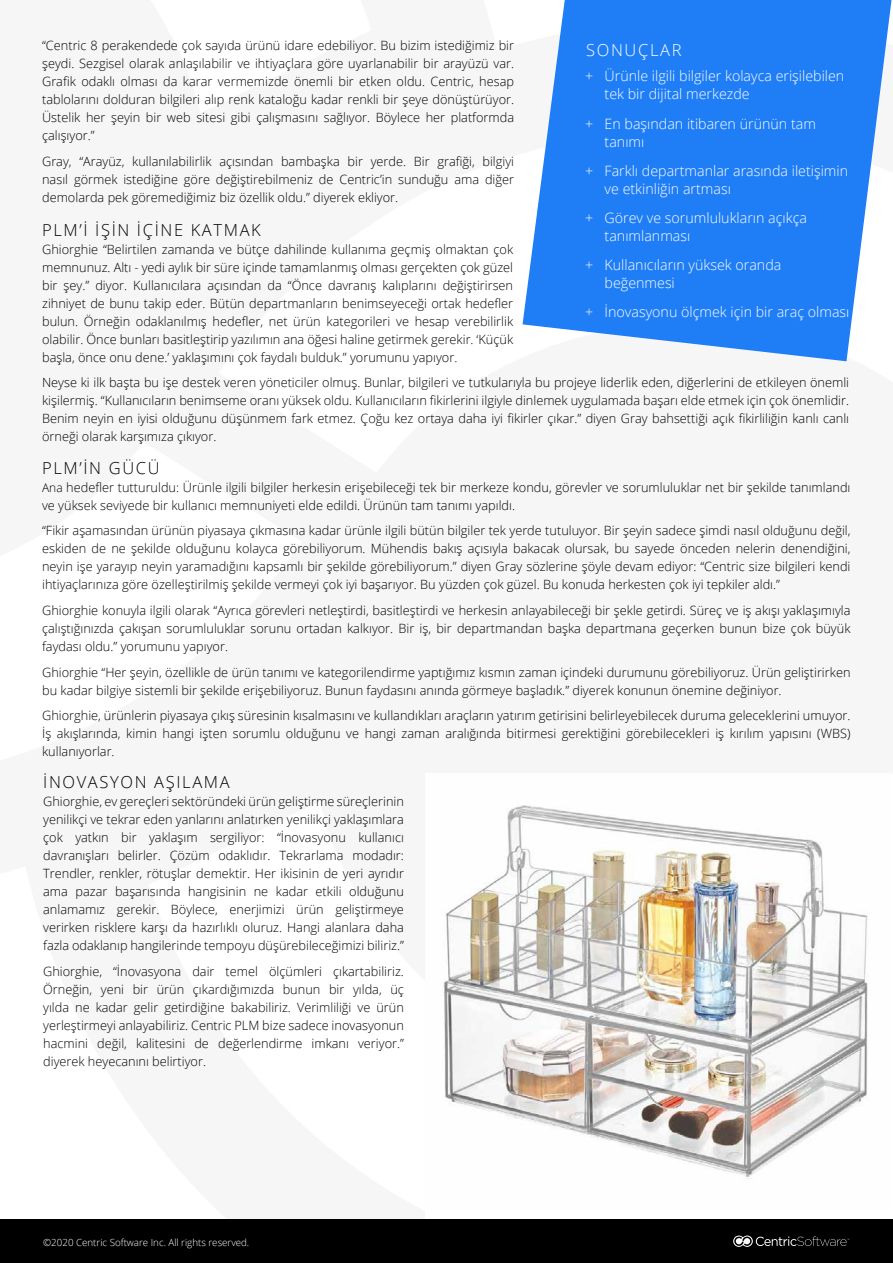
<style>
.page{position:relative;width:893px;height:1263px;background:#fff}
.page>*{position:absolute;margin:0;border:0;box-sizing:border-box;transform-origin:0 0}
.t1{font:300 16.5px "Open Sans";letter-spacing:.1em;color:#000}
.t2{font:300 16.5px "Open Sans";letter-spacing:.1em;color:#fff}
.t3{font:300 14.25px/18px "Open Sans";color:#fff}
.t4{font:300 12.75px/18px "Open Sans";color:#000;text-align:justify}
.t5{font:300 9.75px "Open Sans";color:#fff}
.s1{font-size:12px}
</style>
<div class="page">
<svg style="left:522px;top:0;width:369px;height:361px;fill:#1f7ef6"></svg>
<img style="left:443px;top:805px;width:425px;height:374px">
<div style="left:0;top:1219px;width:893px;height:44px;background:#000"></div>
<svg style="left:733px;top:1235px;width:116px;height:12px"></svg>
<p class="t4" style="left:42px;top:36px;width:473px">“Centric 8 perakendede çok sayıda ürünü idare edebiliyor. Bu bizim istediğimiz bir şeydi. Sezgisel olarak anlaşılabilir ve ihtiyaçlara göre uyarlanabilir bir arayüzü var.<br>Grafik odaklı olması da karar vermemizde önemli bir etken oldu. Centric, hesap tablolarını dolduran bilgileri alıp renk kataloğu kadar renkli bir şeye dönüştürüyor.<br>Üstelik her şeyin bir web sitesi gibi çalışmasını sağlıyor. Böylece her platformda çalışıyor.”</p>
<p class="t4" style="left:42px;top:152px;width:473px">Gray, “Arayüz, kullanılabilirlik açısından bambaşka bir yerde. Bir grafiği, bilgiyi nasıl görmek istediğine göre değiştirebilmeniz de Centric’in sunduğu ama diğer demolarda pek göremediğimiz biz özellik oldu.” diyerek ekliyor.</p>
<p class="t1" style="left:42px;top:218px;width:220px">PLM’İ İŞİN İÇİNE KATMAK</p>
<p class="t4" style="left:42px;top:240px;width:473px">Ghiorghie “Belirtilen zamanda ve bütçe dahilinde kullanıma geçmiş olmaktan çok memnunuz. Altı - yedi aylık bir süre içinde tamamlanmış olması gerçekten çok güzel bir şey.” diyor. Kullanıcılara açısından da “Önce davranış kalıplarını değiştirirsen zihniyet de bunu takip eder. Bütün departmanların benimseyeceği ortak hedefler bulun. Örneğin odaklanılmış hedefler, net ürün kategorileri ve hesap verebilirlik olabilir. Önce bunları basitleştirip yazılımın ana öğesi haline getirmek gerekir. ‘Küçük başla, önce onu dene.’ yaklaşımını çok faydalı bulduk.” yorumunu yapıyor.</p>
<p class="t4" style="left:42px;top:373px;width:809px">Neyse ki ilk başta bu işe destek veren yöneticiler olmuş. Bunlar, bilgileri ve tutkularıyla bu projeye liderlik eden, diğerlerini de etkileyen önemli kişilermiş. “Kullanıcıların benimseme oranı yüksek oldu. Kullanıcıların fikirlerini ilgiyle dinlemek uygulamada başarı elde etmek için çok önemlidir.<br>Benim neyin en iyisi olduğunu düşünmem fark etmez. Çoğu kez ortaya daha iyi fikirler çıkar.” diyen Gray bahsettiği açık fikirliliğin kanlı canlı örneği olarak karşımıza çıkıyor.</p>
<p class="t2" style="left:586px;top:39px;width:97px">SONUÇLAR</p>
<p class="t3" style="left:605px;top:67px;width:241px;text-indent:-20px">+ Ürünle ilgili bilgiler kolayca erişilebilen tek bir dijital merkezde</p>
<p class="t3" style="left:605px;top:114px;width:213px;text-indent:-20px">+ En başından itibaren ürünün tam tanımı</p>
<p class="t3" style="left:605px;top:161px;width:245px;text-indent:-20px">+ Farklı departmanlar arasında iletişimin ve etkinliğin artması</p>
<p class="t3" style="left:605px;top:208px;width:204px;text-indent:-20px">+ Görev ve sorumlulukların açıkça tanımlanması</p>
<p class="t3" style="left:605px;top:256px;width:178px;text-indent:-20px">+ Kullanıcıların yüksek oranda beğenmesi</p>
<p class="t3" style="left:585px;top:303px;width:266px">+ İnovasyonu ölçmek için bir araç olması</p>
<p class="t1" style="left:42px;top:456px;width:119px">PLM’İN GÜCÜ</p>
<p class="t4" style="left:42px;top:478px;width:810px"><span class="s1">Ana</span> hedefler tutturuldu: Ürünle ilgili bilgiler herkesin erişebileceği tek bir merkeze kondu, görevler ve sorumluluklar net bir şekilde tanımlandı ve yüksek seviyede bir kullanıcı memnuniyeti elde edildi. Ürünün tam tanımı yapıldı.</p>
<p class="t4" style="left:42px;top:521px;width:810px">“Fikir aşamasından ürünün piyasaya çıkmasına kadar ürünle ilgili bütün bilgiler tek yerde tutuluyor. Bir şeyin sadece şimdi nasıl olduğunu değil, eskiden de ne şekilde olduğunu kolayca görebiliyorum. Mühendis bakış açısıyla bakacak olursak, bu sayede önceden nelerin denendiğini, neyin işe yarayıp neyin yaramadığını kapsamlı bir şekilde görebiliyorum.” diyen Gray sözlerine şöyle devam ediyor: “Centric size bilgileri kendi ihtiyaçlarınıza göre özelleştirilmiş şekilde vermeyi çok iyi başarıyor. Bu yüzden çok güzel. Bu konuda herkesten çok iyi tepkiler aldı.”</p>
<p class="t4" style="left:42px;top:601px;width:810px">Ghiorghie konuyla ilgili olarak “Ayrıca görevleri netleştirdi, basitleştirdi ve herkesin anlayabileceği bir şekle getirdi. Süreç ve iş akışı yaklaşımıyla çalıştığınızda çakışan sorumluluklar sorunu ortadan kalkıyor. Bir iş, bir departmandan başka departmana geçerken bunun bize çok büyük faydası oldu.” yorumunu yapıyor.</p>
<p class="t4" style="left:42px;top:662px;width:810px">Ghiorghie “Her şeyin, özellikle de ürün tanımı ve kategorilendirme yaptığımız kısmın zaman içindeki durumunu görebiliyoruz. Ürün geliştirirken bu kadar bilgiye sistemli bir şekilde erişebiliyoruz. Bunun faydasını anında görmeye başladık.” diyerek konunun önemine değiniyor.</p>
<p class="t4" style="left:42px;top:706px;width:810px">Ghiorghie, ürünlerin piyasaya çıkış süresinin kısalmasını ve kullandıkları araçların yatırım getirisini belirleyebilecek duruma geleceklerini umuyor.<br>İş akışlarında, kimin hangi işten sorumlu olduğunu ve hangi zaman aralığında bitirmesi gerektiğini görebilecekleri iş kırılım yapısını (WBS) kullanıyorlar.</p>
<p class="t1" style="left:43px;top:771px;width:188px">İNOVASYON AŞILAMA</p>
<p class="t4" style="left:43px;top:792px;width:362px">Ghiorghie, ev gereçleri sektöründeki ürün geliştirme süreçlerinin yenilikçi ve tekrar eden yanlarını anlatırken yenilikçi yaklaşımlara çok yatkın bir yaklaşım sergiliyor: “İnovasyonu kullanıcı davranışları belirler. Çözüm odaklıdır. Tekrarlama modadır:<br>Trendler, renkler, rötuşlar demektir. Her ikisinin de yeri ayrıdır ama pazar başarısında hangisinin ne kadar etkili olduğunu anlamamız gerekir. Böylece, enerjimizi ürün geliştirmeye verirken risklere karşı da hazırlıklı oluruz. Hangi alanlara daha fazla odaklanıp hangilerinde tempoyu düşürebileceğimizi biliriz.”</p>
<p class="t4" style="left:43px;top:962px;width:362px">Ghiorghie, “İnovasyona dair temel ölçümleri çıkartabiliriz.<br>Örneğin, yeni bir ürün çıkardığımızda bunun bir yılda, üç yılda ne kadar gelir getirdiğine bakabiliriz. Verimliliği ve ürün yerleştirmeyi anlayabiliriz. Centric PLM bize sadece inovasyonun hacmini değil, kalitesini de değerlendirme imkanı veriyor.” diyerek heyecanını belirtiyor.</p>
<p class="t5" style="left:43px;top:1236px;width:208px">©2020 Centric Software Inc. All rights reserved.</p>
</div>
